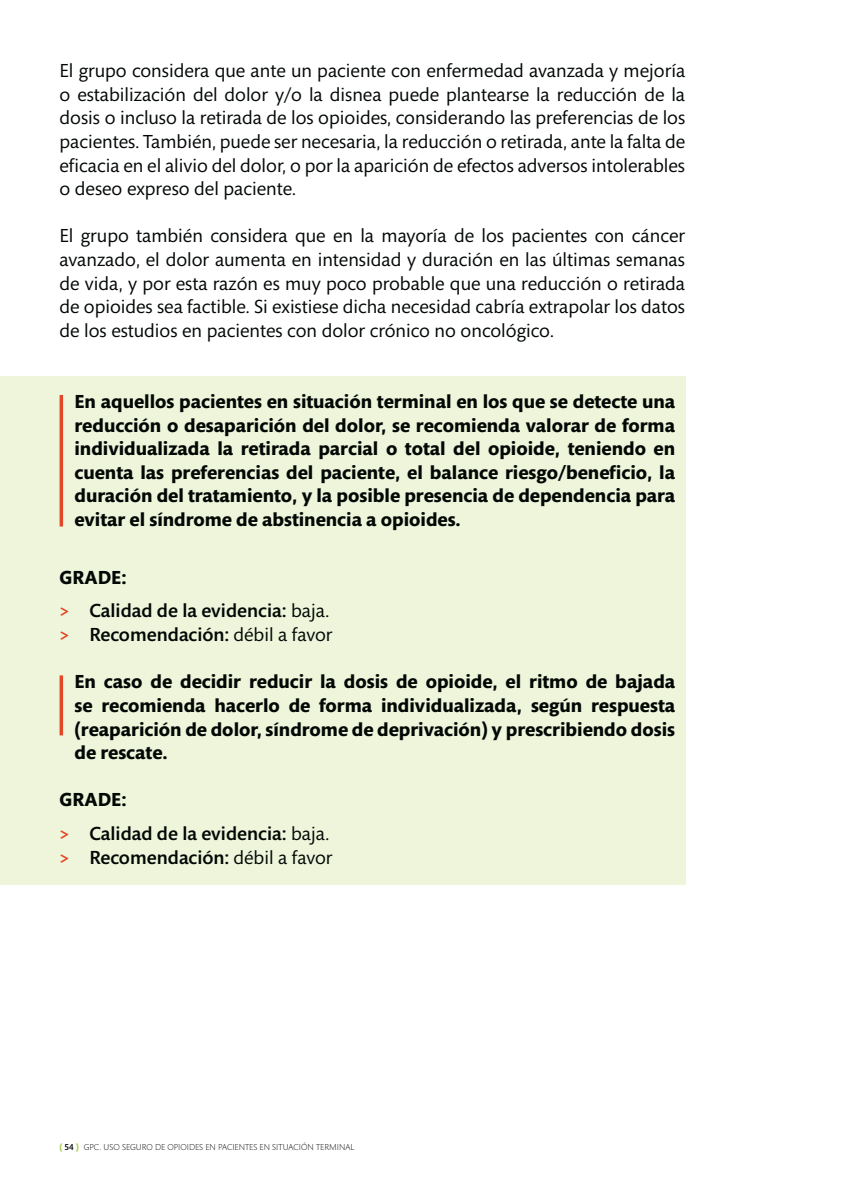
<style>
.page{position:relative;width:844px;height:1191px;background:#fff}
.page>*{position:absolute;margin:0;border:0;box-sizing:border-box;transform-origin:0 0}
.t1{font:19.25px/23.6px "Mundo Sans Std";color:#030805;text-align:justify}
.t2{font:700 19.25px/23.6px "Mundo Sans Std";color:#030805;text-align:justify}
.t3{font:500 19.25px/33.6px "Mundo Sans Std";color:#030805}
.t4{font:300 8.75px "Mundo Sans Std";color:#030805}
.s1{font-weight:700}
.s2{color:#e34725}
.s3{font-weight:400}
.s4{font-weight:900;color:#acd258}
.s5{font-weight:500}
</style>
<div class="page">
<div style="left:0;top:376px;width:685px;height:508px;background:#eef5db"></div>
<hr style="left:60px;top:395px;width:3px;height:131px;background:#e34725">
<hr style="left:60px;top:675px;width:3px;height:60px;background:#e34725">
<p class="t1" style="left:60px;top:61px;width:627px">El grupo considera que ante un paciente con enfermedad avanzada y mejoría o estabilización del dolor y/o la disnea puede plantearse la reducción de la dosis o incluso la retirada de los opioides, considerando las preferencias de los pacientes. También, puede ser necesaria, la reducción o retirada, ante la falta de eficacia en el alivio del dolor, o por la aparición de efectos adversos intolerables o deseo expreso del paciente.</p>
<p class="t1" style="left:60px;top:226px;width:627px">El grupo también considera que en la mayoría de los pacientes con cáncer avanzado, el dolor aumenta en intensidad y duración en las últimas semanas de vida, y por esta razón es muy poco probable que una reducción o retirada de opioides sea factible. Si existiese dicha necesidad cabría extrapolar los datos de los estudios en pacientes con dolor crónico no oncológico.</p>
<p class="t2" style="left:74px;top:391px;width:602px">En aquellos pacientes en situación terminal en los que se detecte una reducción o desaparición del dolor, se recomienda valorar de forma individualizada la retirada parcial o total del opioide, teniendo en cuenta las preferencias del paciente, el balance riesgo/beneficio, la duración del tratamiento, y la posible presencia de dependencia para evitar el síndrome de abstinencia a opioides.</p>
<p class="t3" style="left:60px;top:562px;width:271px"><span class="s1">GRADE:<br></span><span class="s2">&gt;</span> Calidad de la evidencia: <span class="s3">baja.</span></p>
<p class="t3" style="left:60px;top:619px;width:274px"><span class="s2">&gt;</span> Recomendación: <span class="s3">débil a favor</span></p>
<p class="t2" style="left:74px;top:672px;width:602px">En caso de decidir reducir la dosis de opioide, el ritmo de bajada se recomienda hacerlo de forma individualizada, según respuesta (reaparición de dolor, síndrome de deprivación) y prescribiendo dosis de rescate.</p>
<p class="t3" style="left:60px;top:785px;width:271px"><span class="s1">GRADE:<br></span><span class="s2">&gt;</span> Calidad de la evidencia: <span class="s3">baja.</span></p>
<p class="t3" style="left:60px;top:842px;width:274px"><span class="s2">&gt;</span> Recomendación: <span class="s3">débil a favor</span></p>
<p class="t4" style="left:60px;top:1143px;width:296px"><span class="s4">(</span> <span class="s5">54</span> <span class="s4">)</span> GPC. USO SEGURO DE OPIOIDES EN PACIENTES EN SITUACIÓN TERMINAL</p>
</div>
